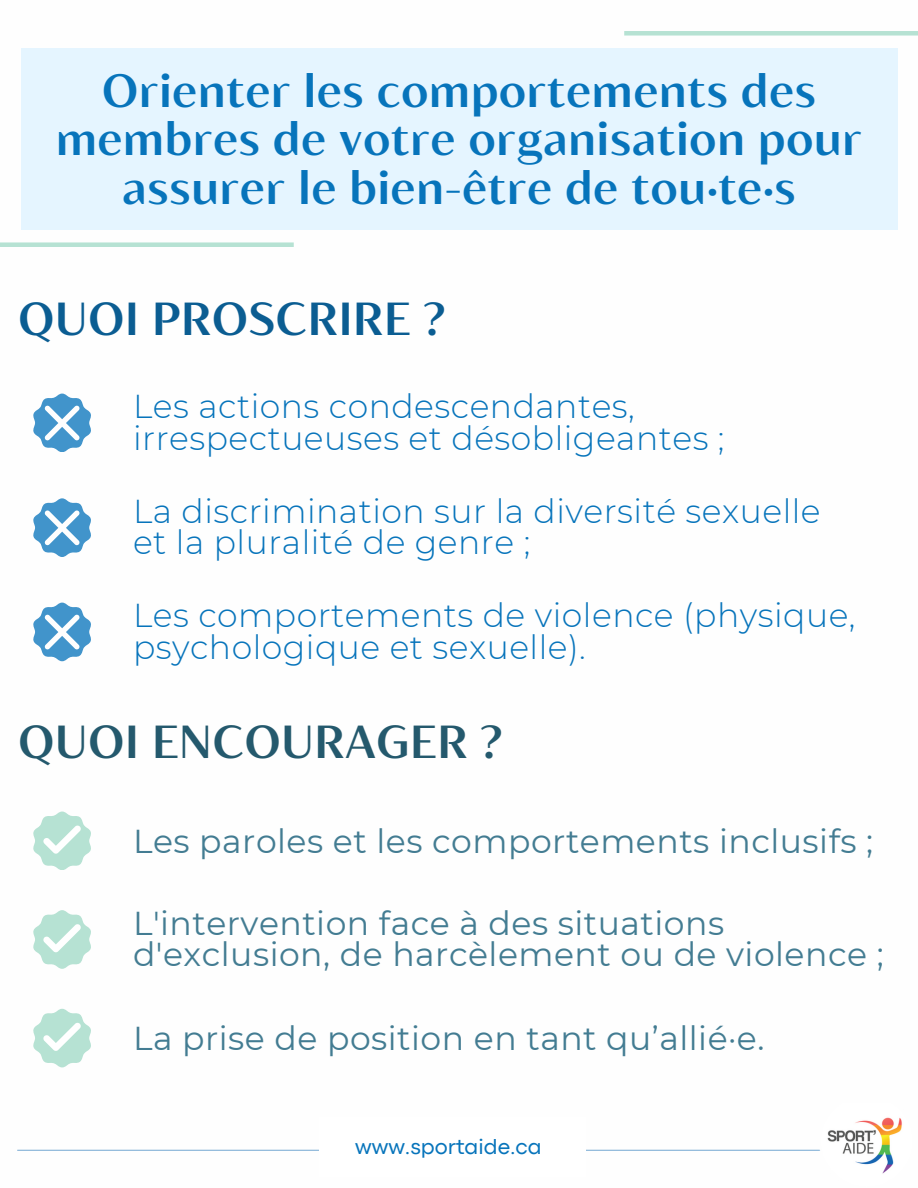
<style>
.page{position:relative;width:918px;height:1188px;background:#fff}
.page>*{position:absolute;margin:0;border:0;box-sizing:border-box;transform-origin:0 0}
.t1{font:700 46.5px/48.3px "Blacker Sans Text";letter-spacing:.02em;color:#0774bb;text-align:center}
.t2{font:700 46.2px "Blacker Sans Text";letter-spacing:.02em;color:#24596d}
.t3{font:700 46.2px "Blacker Sans Text";letter-spacing:.02em;color:#0b5d92}
.t4{font:300 33px/32px "Montserrat";letter-spacing:.015em;color:#0774bb}
.t5{font:33px/32px "Montserrat";letter-spacing:.015em;color:#437c92}
.t6{font:21.9px "Codec Pro";color:#0774bb}
</style>
<div class="page">
<hr style="left:18px;top:1150px;width:869px;height:1px;background:#86b3d8">
<div style="left:319px;top:1117px;width:267px;height:60px;background:#fff"></div>
<img style="left:799px;top:1117px;width:103px;height:57px">
<svg style="left:33px;top:394px;width:58px;height:58px"></svg>
<svg style="left:33px;top:498px;width:58px;height:59px"></svg>
<svg style="left:33px;top:603px;width:58px;height:58px"></svg>
<svg style="left:33px;top:812px;width:58px;height:58px"></svg>
<svg style="left:33px;top:910px;width:58px;height:59px"></svg>
<svg style="left:33px;top:1009px;width:58px;height:58px"></svg>
<div style="left:21px;top:48px;width:876px;height:182px;background:#e5f5ff"></div>
<div style="left:0;top:242px;width:294px;height:5px;background:#b6e2d3"></div>
<div style="left:624px;top:31px;width:294px;height:5px;background:#b6e2d3"></div>
<p class="t1" style="left:56px;top:65px;width:807px">Orienter les comportements des membres de votre organisation pour assurer le bien-être de tou·te·s</p>
<p class="t3" style="left:19px;top:289px;width:428px">QUOI PROSCRIRE ?</p>
<p class="t4" style="left:133px;top:390px;width:593px">Les actions condescendantes, irrespectueuses et désobligeantes ;</p>
<p class="t4" style="left:133px;top:495px;width:689px">La discrimination sur la diversité sexuelle et la pluralité de genre ;</p>
<p class="t4" style="left:133px;top:599px;width:724px">Les comportements de violence (physique, psychologique et sexuelle).</p>
<p class="t2" style="left:19px;top:713px;width:485px">QUOI ENCOURAGER ?</p>
<p class="t5" style="left:133px;top:825px;width:742px">Les paroles et les comportements inclusifs ;</p>
<p class="t5" style="left:133px;top:907px;width:752px">L'intervention face à des situations d'exclusion, de harcèlement ou de violence ;</p>
<p class="t5" style="left:133px;top:1023px;width:633px">La prise de position en tant qu’allié·e.</p>
<p class="t6" style="left:355px;top:1139px;width:188px">www.sportaide.ca</p>
</div>
